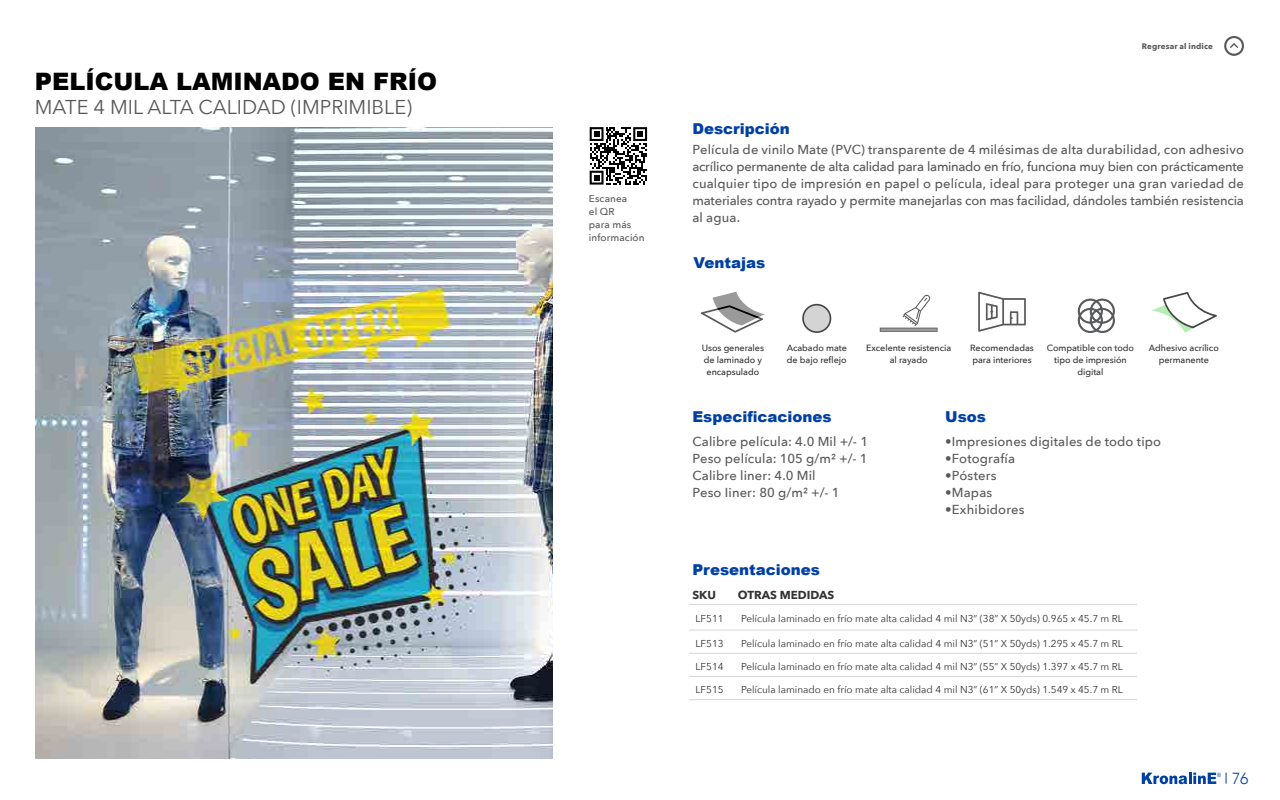
<style>
.page{position:relative;width:1280px;height:800px;background:#fff}
.page>*{position:absolute;margin:0;border:0;box-sizing:border-box;transform-origin:0 0}
.t1{font:900 24px "Arial";color:#000}
.t2{font:20px "Avenir Next";color:#58595b}
.t3{font:300 16px "Avenir";color:#0040a3}
.t4{font:900 15px "Arial";color:#0040a3}
.t5{font:500 13px/17px "Avenir Next";letter-spacing:.01em;color:#58595b;text-align:justify}
.t6{font:700 11.5px "Avenir Next";color:#333}
.t7{font:10px "Avenir Next";color:#333}
.t8{font:500 10px/13px "Avenir Next";letter-spacing:.005em;color:#58595b}
.t9{font:500 9px/12px "Avenir Next";letter-spacing:-.005em;color:#333;text-align:center}
.t10{font:700 8px "Avenir Next";letter-spacing:.02em;color:#58595b}
</style>
<div class="page">
<img style="left:36px;top:127px;width:517px;height:631px">
<svg style="left:590px;top:127px;width:57px;height:57px"></svg>
<hr style="left:689px;top:604px;width:46px;height:1px;background:#d4d6d4">
<hr style="left:735px;top:604px;width:402px;height:1px;background:#d4d6d4">
<hr style="left:689px;top:630px;width:46px;height:1px;background:#d4d6d4">
<hr style="left:735px;top:630px;width:402px;height:1px;background:#d4d6d4">
<hr style="left:689px;top:653px;width:46px;height:1px;background:#d4d6d4">
<hr style="left:735px;top:653px;width:402px;height:1px;background:#d4d6d4">
<hr style="left:689px;top:676px;width:46px;height:1px;background:#d4d6d4">
<hr style="left:735px;top:676px;width:402px;height:1px;background:#d4d6d4">
<hr style="left:689px;top:699px;width:46px;height:1px;background:#d4d6d4">
<hr style="left:735px;top:699px;width:402px;height:1px;background:#d4d6d4">
<svg style="left:1078px;top:299px;width:37px;height:34px"></svg>
<svg style="left:701px;top:292px;width:64px;height:41px"></svg>
<svg style="left:978px;top:291px;width:48px;height:41px"></svg>
<svg style="left:880px;top:295px;width:58px;height:37px"></svg>
<div style="left:803px;top:305px;width:27px;height:27px;background:#d4d4d4;border-radius:50%"></div>
<div style="left:802px;top:304px;width:29px;height:29px;border:2px solid #474747;border-radius:50%"></div>
<svg style="left:1151px;top:292px;width:66px;height:41px"></svg>
<svg style="left:1224px;top:36px;width:20px;height:20px"></svg>
<svg style="left:1142px;top:773px;width:85px;height:11px"></svg>
<h1 class="t1" style="left:35px;top:64px;width:404px">PELÍCULA LAMINADO EN FRÍO</h1>
<h2 class="t2" style="left:35px;top:90px;width:379px">MATE 4 MIL ALTA CALIDAD (IMPRIMIBLE)</h2>
<p class="t8" style="left:589px;top:192px;width:57px">Escanea<br>el QR<br>para más información</p>
<p class="t4" style="left:692px;top:118px;width:99px">Descripción</p>
<p class="t10" style="left:1142px;top:40px;width:73px">Regresar al indice</p>
<p class="t5" style="left:692px;top:141px;width:553px">Película de vinilo Mate (PVC) transparente de 4 milésimas de alta durabilidad, con adhesivo acrílico permanente de alta calidad para laminado en frío, funciona muy bien con prácticamente cualquier tipo de impresión en papel o película, ideal para proteger una gran variedad de materiales contra rayado y permite manejarlas con mas facilidad, dándoles también resistencia al agua.</p>
<p class="t4" style="left:694px;top:252px;width:73px">Ventajas</p>
<p class="t9" style="left:702px;top:341px;width:64px">Usos generales de laminado y encapsulado</p>
<p class="t9" style="left:787px;top:341px;width:62px;text-align:left">Acabado mate de bajo reflejo</p>
<p class="t9" style="left:1149px;top:341px;width:71px">Adhesivo acrílico permanente</p>
<p class="t9" style="left:866px;top:341px;width:87px">Excelente resistencia al rayado</p>
<p class="t9" style="left:970px;top:341px;width:65px;text-align:left">Recomendadas para interiores</p>
<p class="t9" style="left:1047px;top:341px;width:89px">Compatible con todo tipo de impresión digital</p>
<p class="t4" style="left:692px;top:406px;width:141px">Especificaciones</p>
<p class="t4" style="left:945px;top:406px;width:42px">Usos</p>
<p class="t5" style="left:692px;top:432px;width:177px;text-align:left">Calibre película: 4.0 Mil +/- 1<br>Peso película: 105 g/m² +/- 1<br>Calibre liner: 4.0 Mil<br>Peso Iiner: 80 g/m² +/- 1</p>
<p class="t4" style="left:692px;top:559px;width:129px">Presentaciones</p>
<p class="t5" style="left:945px;top:432px;width:217px">•Impresiones digitales de todo tipo</p>
<p class="t5" style="left:945px;top:449px;width:71px">•Fotografía</p>
<p class="t5" style="left:945px;top:466px;width:53px">•Pósters</p>
<p class="t5" style="left:945px;top:483px;width:49px">•Mapas</p>
<p class="t5" style="left:945px;top:500px;width:81px">•Exhibidores</p>
<p class="t6" style="left:692px;top:585px;width:25px">SKU</p>
<p class="t6" style="left:738px;top:585px;width:98px">OTRAS MEDIDAS</p>
<p class="t7" style="left:696px;top:610px;width:30px">LF511</p>
<p class="t7" style="left:741px;top:610px;width:383px">Película laminado en frío mate alta calidad 4 mil N3” (38” X 50yds) 0.965 x 45.7 m RL</p>
<p class="t7" style="left:696px;top:635px;width:30px">LF513</p>
<p class="t7" style="left:741px;top:635px;width:383px">Película laminado en frío mate alta calidad 4 mil N3” (51” X 50yds) 1.295 x 45.7 m RL</p>
<p class="t7" style="left:696px;top:658px;width:30px">LF514</p>
<p class="t7" style="left:741px;top:658px;width:383px">Película laminado en frío mate alta calidad 4 mil N3” (55” X 50yds) 1.397 x 45.7 m RL</p>
<p class="t7" style="left:696px;top:681px;width:30px">LF515</p>
<p class="t7" style="left:741px;top:681px;width:383px">Película laminado en frío mate alta calidad 4 mil N3” (61” X 50yds) 1.549 x 45.7 m RL</p>
<p class="t3" style="left:1232px;top:769px;width:18px">76</p>
</div>
